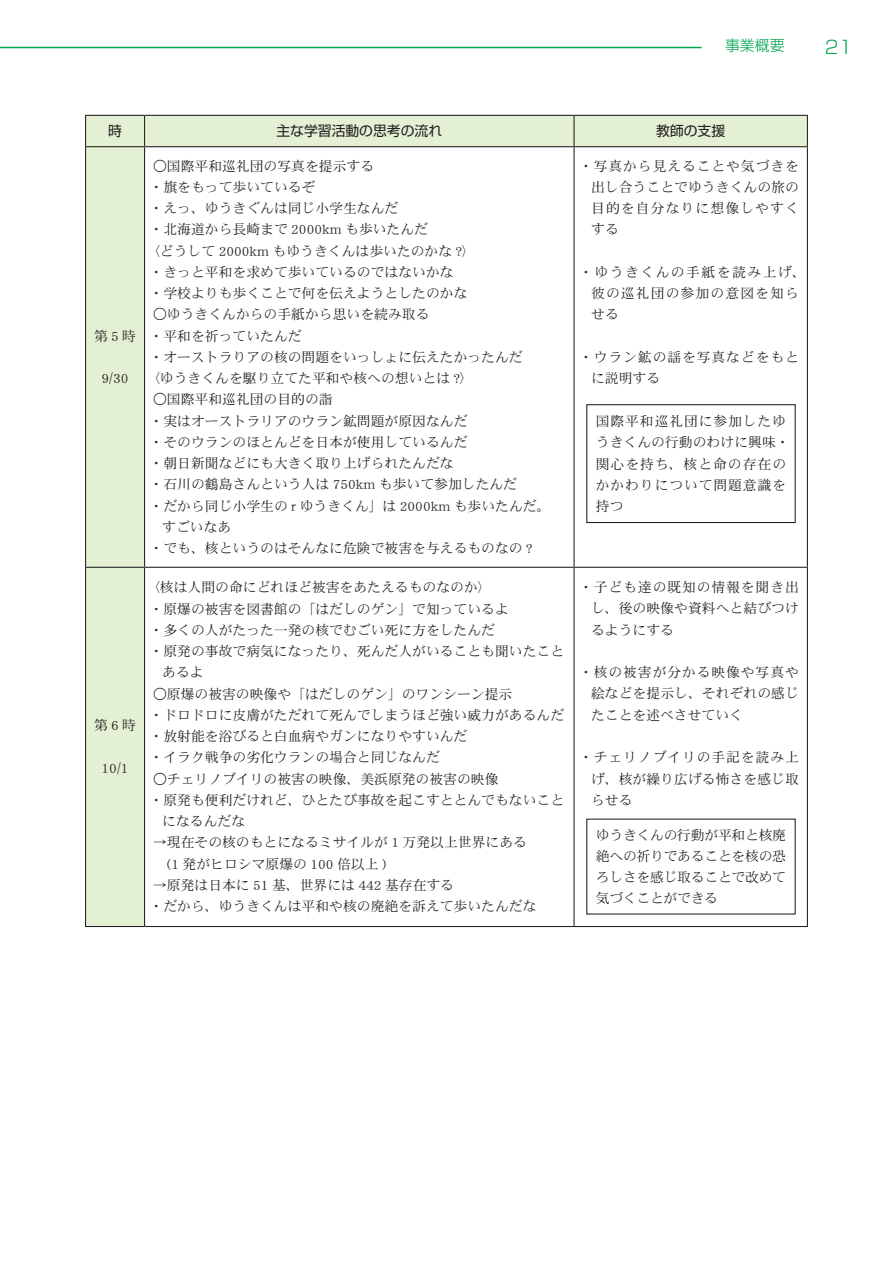
<style>
.page{position:relative;width:893px;height:1263px;background:#fff}
.page>*{position:absolute;margin:0;border:0;box-sizing:border-box;transform-origin:0 0}
.t1{font:300 18px "Shin Go Pr 6";color:#00a54f}
.t2{font:300 14.85px "Shin Go Pr 6";color:#00a54f}
.t3{font:13.8px/21.3px "DFHS Mincho Std W3";color:#231f20;text-align:justify}
.t4{font:13.8px/21.3px "DFHS Mincho Std W3";letter-spacing:.065em;color:#231f20}
.t5{font:13.8px/21.3px "DFHS Mincho Std W3";letter-spacing:.08em;color:#231f20}
.t6{font:13.8px "Shin Go Pr 6";color:#231f20}
</style>
<div class="page">
<div style="left:86px;top:116px;width:721px;height:30px;background:#e4f0d4"></div>
<div style="left:86px;top:147px;width:58px;height:779px;background:#e4f0d4"></div>
<hr style="left:85px;top:115px;width:60px;height:1px;background:#231f20">
<hr style="left:85px;top:116px;width:1px;height:30px;background:#231f20">
<hr style="left:145px;top:115px;width:429px;height:1px;background:#231f20">
<hr style="left:144px;top:116px;width:1px;height:30px;background:#231f20">
<hr style="left:574px;top:115px;width:234px;height:1px;background:#231f20">
<hr style="left:573px;top:116px;width:2px;height:30px;background:#231f20">
<hr style="left:807px;top:116px;width:1px;height:30px;background:#231f20">
<hr style="left:145px;top:146px;width:429px;height:1px;background:#231f20">
<hr style="left:574px;top:146px;width:234px;height:1px;background:#231f20">
<hr style="left:573px;top:147px;width:2px;height:420px;background:#231f20">
<hr style="left:807px;top:147px;width:1px;height:420px;background:#231f20">
<hr style="left:145px;top:567px;width:429px;height:1px;background:#231f20">
<hr style="left:574px;top:567px;width:234px;height:1px;background:#231f20">
<hr style="left:573px;top:568px;width:2px;height:358px;background:#231f20">
<hr style="left:807px;top:568px;width:1px;height:358px;background:#231f20">
<hr style="left:145px;top:926px;width:429px;height:1px;background:#231f20">
<hr style="left:574px;top:926px;width:234px;height:1px;background:#231f20">
<hr style="left:85px;top:146px;width:60px;height:1px;background:#231f20">
<hr style="left:85px;top:147px;width:1px;height:420px;background:#231f20">
<hr style="left:144px;top:147px;width:1px;height:420px;background:#231f20">
<hr style="left:85px;top:567px;width:60px;height:1px;background:#231f20">
<hr style="left:85px;top:568px;width:1px;height:358px;background:#231f20">
<hr style="left:144px;top:568px;width:1px;height:358px;background:#231f20">
<hr style="left:85px;top:926px;width:60px;height:1px;background:#231f20">
<hr style="left:0;top:47px;width:702px;height:1px;background:#00a54f">
<div style="left:586px;top:404px;width:210px;height:119px;border:1px solid #231f20"></div>
<p class="t2" style="left:725px;top:34px;width:61px">事業概要</p>
<h1 class="t1" style="left:825px;top:33px;width:29px">21</h1>
<p class="t6" style="left:108px;top:120px;width:15px">時</p>
<p class="t6" style="left:276px;top:120px;width:167px">主な学習活動の思考の流れ</p>
<p class="t6" style="left:656px;top:120px;width:71px">教師の支援</p>
<p class="t3" style="left:94px;top:325px;width:43px">第5時</p>
<p class="t3" style="left:102px;top:367px;width:28px">9/30</p>
<p class="t3" style="left:94px;top:715px;width:43px">第6時</p>
<p class="t3" style="left:102px;top:757px;width:28px">10/1</p>
<p class="t3" style="left:153px;top:155px;width:223px">○国際平和巡礼団の写真を提示する</p>
<p class="t3" style="left:150px;top:176px;width:167px">・旗をもって歩いているぞ</p>
<p class="t3" style="left:150px;top:197px;width:250px">・えっ、ゆうきぐんは同じ小学生なんだ</p>
<p class="t3" style="left:150px;top:219px;width:280px">・北海道から長崎まで 2000km も歩いたんだ</p>
<p class="t3" style="left:146px;top:240px;width:331px">〈どうして 2000km もゆうきくんは歩いたのかな ?〉</p>
<p class="t3" style="left:150px;top:261px;width:306px">・きっと平和を求めて歩いているのではないかな</p>
<p class="t3" style="left:150px;top:282px;width:319px">・学校よりも歩くことで何を伝えようとしたのかな</p>
<p class="t3" style="left:153px;top:304px;width:278px">○ゆうきくんからの手紙から思いを続み取る</p>
<p class="t3" style="left:150px;top:325px;width:154px">・平和を祈っていたんだ</p>
<p class="t3" style="left:150px;top:346px;width:375px">・オーストラりアの核の問題をいっしょに伝えたかったんだ</p>
<p class="t3" style="left:146px;top:367px;width:329px">〈ゆうきくんを駆り立てた平和や核への想いとは ?〉</p>
<p class="t3" style="left:153px;top:389px;width:181px">○国際平和巡礼団の目的の詣</p>
<p class="t3" style="left:150px;top:410px;width:319px">・実はオーストラリアのウラン鉱問題が原因なんだ</p>
<p class="t3" style="left:150px;top:431px;width:319px">・そのウランのほとんどを日本が使用しているんだ</p>
<p class="t3" style="left:150px;top:452px;width:306px">・朝日新聞などにも大きく取り上げられたんだな</p>
<p class="t3" style="left:150px;top:474px;width:369px">・石川の鶴島さんという人は 750km も歩いて参加したんだ</p>
<p class="t3" style="left:150px;top:495px;width:402px">・だから同じ小学生の r ゆうきくん」は 2000km も歩いたんだ。</p>
<p class="t3" style="left:162px;top:516px;width:71px">すごいなあ</p>
<p class="t3" style="left:150px;top:537px;width:384px">・でも、核というのはそんなに危険で被害を与えるものなの ?</p>
<p class="t3" style="left:146px;top:576px;width:347px">〈核は人間の命にどれほど被害をあたえるものなのか〉</p>
<p class="t3" style="left:150px;top:598px;width:361px">・原爆の被害を図書館の「はだしのゲン」で知っているよ</p>
<p class="t3" style="left:150px;top:619px;width:347px">・多くの人がたった一発の核でむごい死に方をしたんだ</p>
<p class="t3" style="left:150px;top:640px;width:416px">・原発の事故で病気になったり、死んだ人がいることも聞いたこと</p>
<p class="t3" style="left:162px;top:661px;width:43px">あるよ</p>
<p class="t3" style="left:153px;top:683px;width:361px">○原爆の被害の映像や「はだしのゲン」のワンシーン提示</p>
<p class="t3" style="left:150px;top:704px;width:416px">・ドロドロに皮膚がただれて死んでしまうほど強い威力があるんだ</p>
<p class="t3" style="left:150px;top:725px;width:319px">・放射能を浴びると白血病やガンになりやすいんだ</p>
<p class="t3" style="left:150px;top:746px;width:292px">・イラク戦争の劣化ウランの場合と同じなんだ</p>
<p class="t3" style="left:153px;top:768px;width:347px">○チェリノブイリの被害の映像、美浜原発の被害の映像</p>
<p class="t3" style="left:150px;top:789px;width:416px">・原発も便利だけれど、ひとたび事故を起こすととんでもないこと</p>
<p class="t3" style="left:162px;top:810px;width:84px">になるんだな</p>
<p class="t3" style="left:153px;top:831px;width:375px">→現在その核のもとになるミサイルが 1 万発以上世界にある</p>
<p class="t3" style="left:153px;top:853px;width:235px">　(1 発がヒロシマ原爆の 100 倍以上 )</p>
<p class="t3" style="left:153px;top:874px;width:303px">→原発は日本に 51 基、世界には 442 基存在する</p>
<p class="t3" style="left:150px;top:895px;width:388px">・だから、ゆうきくんは平和や核の廃絶を訴えて歩いたんだな</p>
<p class="t3" style="left:591px;top:155px;width:209px;text-indent:-12px">・写真から見えることや気づきを出し合うことでゆうきくんの旅の目的を自分なりに想像しやすくする</p>
<p class="t5" style="left:591px;top:261px;width:216px;text-indent:-12px">・ゆうきくんの手紙を読み上げ、彼の巡礼団の参加の意図を知らせる</p>
<p class="t4" style="left:591px;top:346px;width:209px;text-indent:-12px">・ウラン鉱の謡を写真などをもとに説明する</p>
<p class="t4" style="left:596px;top:410px;width:195px">国際平和巡礼団に参加したゆうきくんの行動のわけに興味・関心を持ち、核と命の存在のかかわりについて問題意識を持つ</p>
<p class="t3" style="left:591px;top:576px;width:209px;text-indent:-12px">・子ども達の既知の情報を聞き出し、後の映像や資料へと結びつけるようにする</p>
<p class="t3" style="left:591px;top:661px;width:209px;text-indent:-12px">・核の被害が分かる映像や写真や絵などを提示し、それぞれの感じたことを述べさせていく</p>
<p class="t3" style="left:591px;top:746px;width:209px;text-indent:-12px">・チェリノブイリの手記を読み上げ、核が繰り広げる怖さを感じ取らせる</p>
<p class="t3" style="left:596px;top:824px;width:192px">ゆうきくんの行動が平和と核廃絶への祈りであることを核の恐ろしさを感じ取ることで改めて気づくことができる</p>
</div>
